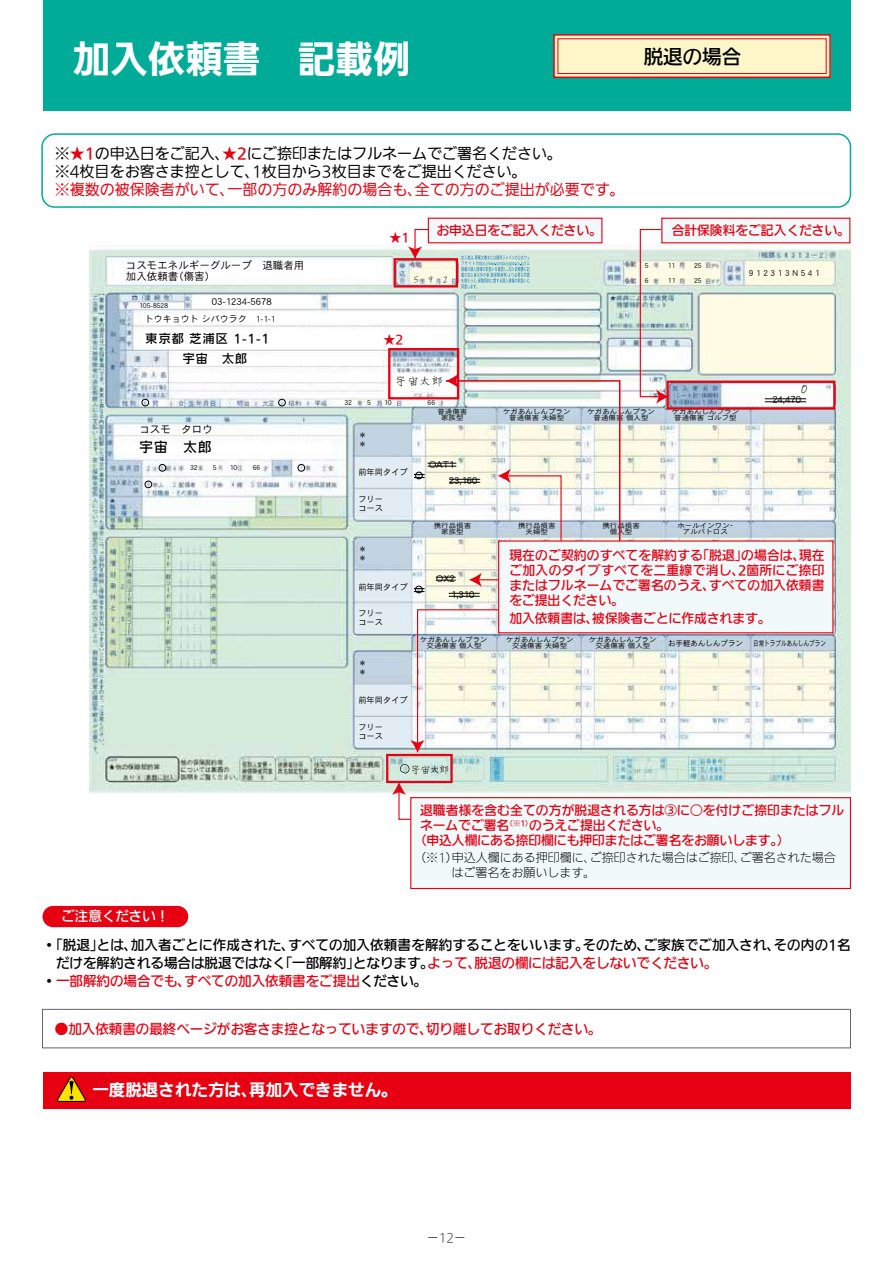
<style>
.page{position:relative;width:893px;height:1263px;background:#fff}
.page>*{position:absolute;margin:0;border:0;box-sizing:border-box;transform-origin:0 0}
.t1{font:700 37.5px "Iwa UD Go Dsp Pro";color:#fff}
.t2{font:500 19.5px "Iwa UD Go Dsp Pro";color:#000}
.t3{font:700 16.5px "Iwa UD Go Dsp Pro";color:#fff}
.t4{font:100 15px/18px "Iwa UD Go Dsp Pro";color:#000}
.t5{font:100 15px "Iwa UD Go Dsp Pro";color:#e60012}
.t6{font:15px "DF Tegaki Makoto Std W3";color:#000}
.t7{font:500 13.5px/18px "Iwa UD Go Dsp Pro";letter-spacing:.015em;color:#000}
.t8{font:500 13.5px "Iwa UD Go Dsp Pro";color:#e60012}
.t9{font:500 13.5px "Iwa UD Go Dsp Pro";color:#fff}
.t10{font:13.5px "DF Tegaki Makoto Std W3";color:#000}
.t11{font:500 12.75px/15px "Iwa UD Go Dsp Pro";color:#e60012;text-align:justify}
.t12{font:300 12px/15px "Iwa UD Go Dsp Pro";color:#000}
.t13{font:500 12px/20.2px "Iwa UD Go Dsp Pro";letter-spacing:.09em;color:#000}
.t14{font:12px "DF Tegaki Makoto Std W3";color:#000}
.t15{font:500 12px "Iwa UD Go Dsp Pro";color:#e60012}
.t16{font:300 11.7px "Iwa UD Go Dsp Pro";color:#000}
.t17{font:10.5px/10.5px "DFHS Gothic Pro 5 W3";color:#000}
.t18{font:10.5px "DF Tegaki Makoto Std W3";color:#000}
.t19{font:9px "DFHS Gothic Pro 5 W3";color:#000}
.t20{font:9px "DFHS Gothic Pro 5 W3";letter-spacing:.3em;color:#000}
.t21{font:8.25px/9px "DFHS Gothic Pro 5 W3";color:#000}
.t22{font:7.5px "DFHS Gothic Pro 5 W3";color:#000}
.t23{font:7.5px "DFHS Gothic Pro 5 W3";color:#000;scale:.75 1}
.t24{font:6.75px/6px "DFHS Gothic Pro 5 W3";color:#000;text-align:center;scale:1.11 1}
.s1{font-weight:500;color:#e60012}
.s2{color:#e60012}
.s3{color:#000}
</style>
<div class="page">
<div style="left:43px;top:0;width:808px;height:110px;background:#00ac97"></div>
<img style="left:90px;top:244px;width:760px;height:550px">
<div style="left:142px;top:399px;width:7px;height:7px;border:1px solid #000;border-radius:50%"></div>
<div style="left:278px;top:399px;width:8px;height:7px;border:1px solid #000;border-radius:50%"></div>
<div style="left:159px;top:464px;width:7px;height:7px;border:1px solid #000;border-radius:50%"></div>
<div style="left:145px;top:481px;width:7px;height:7px;border:1px solid #000;border-radius:50%"></div>
<div style="left:298px;top:464px;width:7px;height:7px;border:1px solid #000;border-radius:50%"></div>
<div style="left:415px;top:586px;width:8px;height:7px;border:1px solid #000;border-radius:50%"></div>
<div style="left:42px;top:1009px;width:809px;height:39px;border:1px solid #666464"></div>
<div style="left:554px;top:35px;width:276px;height:42px;background:#fcf6c9"></div>
<div style="left:553px;top:34px;width:278px;height:44px;border:2px solid #e60012"></div>
<div style="left:558px;top:38px;width:268px;height:36px;border:1px solid #e60012"></div>
<div style="left:43px;top:1072px;width:807px;height:36px;background:#e60012"></div>
<svg style="left:57px;top:1076px;width:29px;height:26px"></svg>
<div style="left:43px;top:906px;width:145px;height:21px;background:#e60012;border-radius:11px"></div>
<div style="left:41px;top:133px;width:810px;height:75px;border:2px solid #00ac97;border-radius:13px"></div>
<div style="left:394px;top:258px;width:64px;height:30px;border:2px solid #e60012"></div>
<div style="left:388px;top:348px;width:71px;height:51px;border:2px solid #e60012"></div>
<div style="left:386px;top:754px;width:67px;height:29px;border:2px solid #e60012"></div>
<div style="left:666px;top:381px;width:169px;height:29px;border:2px solid #e60012"></div>
<svg style="left:408px;top:228px;width:21px;height:31px"></svg>
<svg style="left:469px;top:573px;width:29px;height:14px"></svg>
<svg style="left:410px;top:609px;width:90px;height:144px"></svg>
<svg style="left:639px;top:229px;width:30px;height:175px"></svg>
<svg style="left:414px;top:588px;width:10px;height:4px"></svg>
<svg style="left:414px;top:374px;width:207px;height:168px"></svg>
<hr style="left:449px;top:479px;width:31px;height:1px;background:#000">
<hr style="left:449px;top:482px;width:31px;height:1px;background:#000">
<svg style="left:436px;top:577px;width:20px;height:4px"></svg>
<hr style="left:449px;top:593px;width:31px;height:1px;background:#000">
<hr style="left:449px;top:596px;width:31px;height:1px;background:#000">
<svg style="left:392px;top:782px;width:20px;height:38px"></svg>
<div style="left:428px;top:218px;width:174px;height:25px;background:#f1f9fa"></div>
<div style="left:428px;top:218px;width:174px;height:25px;border:1px solid #e60012"></div>
<div style="left:662px;top:218px;width:188px;height:25px;background:#f1f9fa"></div>
<div style="left:661px;top:218px;width:189px;height:25px;border:1px solid #e60012"></div>
<div style="left:499px;top:541px;width:334px;height:92px;background:#f1f9fa"></div>
<div style="left:411px;top:798px;width:439px;height:90px;background:#f1f9fa"></div>
<div style="left:410px;top:797px;width:441px;height:92px;border:1px solid #e60012"></div>
<hr style="left:765px;top:398px;width:41px;height:1px;background:#000">
<hr style="left:765px;top:401px;width:41px;height:1px;background:#000">
<svg style="left:400px;top:764px;width:9px;height:10px"></svg>
<svg style="left:461px;top:255px;width:69px;height:34px"></svg>
<h1 class="t1" style="left:73px;top:31px;width:339px">加入依頼書　記載例</h1>
<p class="t4" style="left:55px;top:145px;width:509px">※<span class="s1">★1</span>の申込日をご記入、<span class="s1">★2</span>にご捺印またはフルネームでご署名ください。※4枚目をお客さま控として、1枚目から3枚目までをご提出ください。</p>
<p class="t5" style="left:55px;top:179px;width:571px">※複数の被保険者がいて、一部の方のみ解約の場合も、全ての方のご提出が必要です。</p>
<h2 class="t2" style="left:644px;top:42px;width:99px">脱退の場合</h2>
<p class="t17" style="left:126px;top:260px;width:180px">コスモエネルギーグループ　退職者用加入依頼書（傷害）</p>
<p class="t22" style="left:139px;top:301px;width:30px">105-8528</p>
<p class="t17" style="left:212px;top:296px;width:61px">03-1234-5678</p>
<p class="t19" style="left:145px;top:314px;width:132px">トウキョウト シバウラク　1-1-1</p>
<p class="t13" style="left:183px;top:328px;width:88px;text-indent:-37px">東京都 芝浦区 1-1-1宇宙　太郎</p>
<p class="t17" style="left:139px;top:423px;width:75px">コスモ タロウ</p>
<p class="t22" style="left:190px;top:464px;width:9px">32</p>
<p class="t22" style="left:213px;top:464px;width:5px">5</p>
<p class="t22" style="left:230px;top:464px;width:9px">10</p>
<p class="t22" style="left:253px;top:464px;width:9px">66</p>
<p class="t7" style="left:139px;top:438px;width:74px">宇宙　太郎</p>
<p class="t15" style="left:389px;top:228px;width:21px">★1</p>
<p class="t11" style="left:436px;top:223px;width:167px">お申込日をご記入ください。</p>
<p class="t11" style="left:672px;top:223px;width:180px">合計保険料をご記入ください。</p>
<p class="t22" style="left:645px;top:261px;width:5px">5</p>
<p class="t22" style="left:668px;top:261px;width:9px">11</p>
<p class="t22" style="left:694px;top:261px;width:9px">25</p>
<p class="t18" style="left:413px;top:274px;width:37px">5　9　2</p>
<p class="t22" style="left:645px;top:276px;width:5px">6</p>
<p class="t22" style="left:668px;top:276px;width:9px">11</p>
<p class="t22" style="left:694px;top:276px;width:9px">25</p>
<p class="t20" style="left:749px;top:268px;width:72px">912313N541</p>
<p class="t15" style="left:383px;top:330px;width:21px">★2</p>
<p class="t10" style="left:394px;top:374px;width:51px">宇宙太郎</p>
<p class="t22" style="left:344px;top:398px;width:9px">32</p>
<p class="t22" style="left:367px;top:398px;width:5px">5</p>
<p class="t22" style="left:384px;top:398px;width:9px">10</p>
<p class="t22" style="left:428px;top:398px;width:9px">66</p>
<p class="t21" style="left:358px;top:430px;width:10px">＊＊</p>
<p class="t21" style="left:358px;top:467px;width:51px">前年同タイプ</p>
<p class="t21" style="left:358px;top:494px;width:26px">フリーコース</p>
<p class="t24" style="left:437px;top:409px;width:29px">普通傷害家族型</p>
<p class="t24" style="left:503px;top:409px;width:62px">ケガあんしんプラン普通傷害 夫婦型</p>
<p class="t24" style="left:587px;top:409px;width:62px">ケガあんしんプラン普通傷害 個人型</p>
<p class="t17" style="left:429px;top:459px;width:27px">OAT1</p>
<p class="t17" style="left:449px;top:475px;width:30px">23,160</p>
<p class="t24" style="left:434px;top:522px;width:35px">携行品損害家族型</p>
<p class="t24" style="left:518px;top:522px;width:35px">携行品損害夫婦型</p>
<p class="t24" style="left:602px;top:522px;width:35px">携行品損害個人型</p>
<p class="t24" style="left:672px;top:409px;width:62px">ケガあんしんプラン普通傷害 ゴルフ型</p>
<p class="t24" style="left:677px;top:522px;width:52px">ホールインワン･アルバトロス</p>
<p class="t6" style="left:800px;top:380px;width:10px">0</p>
<p class="t17" style="left:772px;top:394px;width:30px">24,470</p>
<p class="t21" style="left:358px;top:544px;width:10px">＊＊</p>
<p class="t21" style="left:358px;top:582px;width:51px">前年同タイプ</p>
<p class="t21" style="left:358px;top:608px;width:26px">フリーコース</p>
<p class="t21" style="left:358px;top:658px;width:10px">＊＊</p>
<p class="t21" style="left:358px;top:695px;width:51px">前年同タイプ</p>
<p class="t21" style="left:358px;top:722px;width:26px">フリーコース</p>
<p class="t17" style="left:436px;top:572px;width:20px">OX2</p>
<p class="t17" style="left:451px;top:589px;width:25px">1,310</p>
<p class="t11" style="left:509px;top:548px;width:317px">現在のご契約のすべてを解約する「脱退」の場合は、現在ご加入のタイプすべてを二重線で消し、2箇所にご捺印またはフルネームでご署名のうえ、すべての加入依頼書をご提出ください。</p>
<p class="t11" style="left:509px;top:611px;width:263px">加入依頼書は、被保険者ごとに作成されます。</p>
<p class="t24" style="left:420px;top:636px;width:62px">ケガあんしんプラン交通傷害 個人型</p>
<p class="t24" style="left:506px;top:636px;width:62px">ケガあんしんプラン交通傷害 夫婦型</p>
<p class="t24" style="left:589px;top:636px;width:62px">ケガあんしんプラン交通傷害 個人型</p>
<p class="t22" style="left:668px;top:639px;width:76px">お手軽あんしんプラン</p>
<p class="t23" style="left:753px;top:639px;width:99px">日常トラブルあんしんプラン</p>
<p class="t14" style="left:410px;top:763px;width:42px">宇宙太郎</p>
<p class="t11" style="left:420px;top:803px;width:426px">退職者様を含む全ての方が脱退される方は③に○を付けご捺印またはフル</p>
<p class="t11" style="left:420px;top:818px;width:251px">ネームでご署名<sup>（※1）</sup>のうえご提出ください。</p>
<p class="t11" style="left:414px;top:833px;width:378px">（申込人欄にある捺印欄にも押印またはご署名をお願いします。）</p>
<p class="t12" style="left:452px;top:851px;width:386px;text-indent:-38px">（※1）申込人欄にある押印欄に、ご捺印された場合はご捺印、ご署名された場合はご署名をお願いします。</p>
<p class="t9" style="left:61px;top:906px;width:109px">ご注意ください！</p>
<p class="t7" style="left:56px;top:936px;width:796px;text-indent:-14px">•「脱退」とは、加入者ごとに作成された、すべての加入依頼書を解約することをいいます。そのため、ご家族でご加入され、その内の1名だけを解約される場合は脱退ではなく「一部解約」となります。<span class="s2">よって、脱退の欄には記入をしないでください。</span></p>
<p class="t8" style="left:43px;top:971px;width:386px"><span class="s3">•</span>一部解約の場合でも、すべての加入依頼書をご提出<span class="s3">ください。</span></p>
<p class="t8" style="left:55px;top:1019px;width:548px">●加入依頼書の最終ページがお客さま控となっていますので、切り離してお取りください。</p>
<p class="t3" style="left:92px;top:1078px;width:307px">一度脱退された方は、再加入できません。</p>
<p class="t16" style="left:427px;top:1230px;width:40px">−12−</p>
</div>
